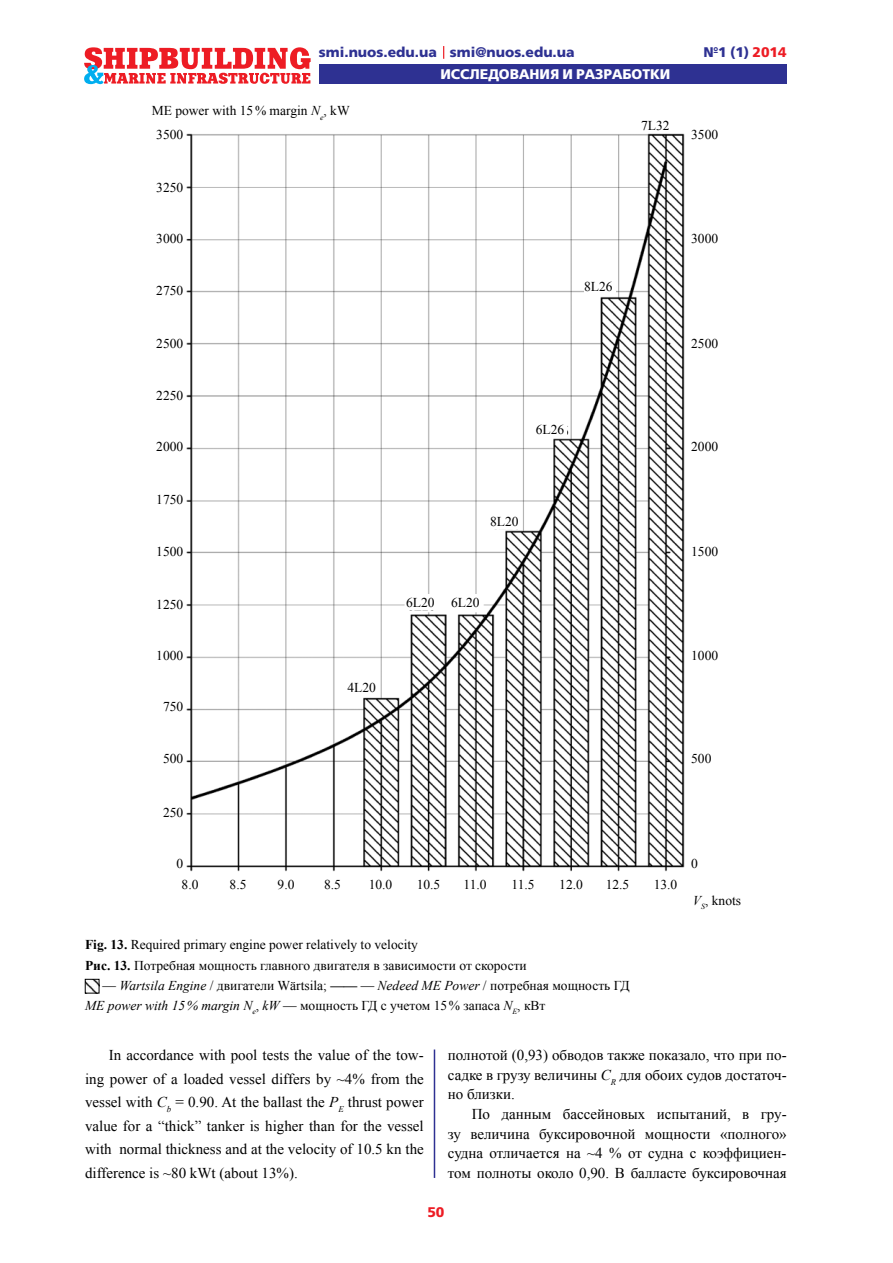
<style>
.page{position:relative;width:893px;height:1263px;background:#fff}
.page>*{position:absolute;margin:0;border:0;box-sizing:border-box;transform-origin:0 0}
.t1{font:15px/23.5px "Times New Roman";color:#000;text-align:justify}
.t2{font:13.95px "Free Set Bold C";color:#2e3192}
.t3{font:13.95px "Free Set Bold C";color:#fff}
.t4{font:13.95px "Free Set Bold C";color:#ed1c24}
.t5{font:13.5px/20.4px "Times New Roman";color:#000}
.s1{color:#ed1c24}
.s2{font-style:italic}
.s3{font-weight:700}
</style>
<div class="page">
<svg style="left:84px;top:47px;width:227px;height:38px"></svg>
<div style="left:319px;top:64px;width:468px;height:19px;background:#2e3192"></div>
<svg style="left:443px;top:46px;width:1px;height:13px"></svg>
<hr style="left:434px;top:1049px;width:1px;height:129px;background:#2e3192">
<img style="left:87px;top:981px;width:10px;height:10px">
<div style="left:85px;top:979px;width:14px;height:14px;border:1px solid #000"></div>
<img style="left:186px;top:133px;width:499px;height:739px">
<div style="left:348px;top:680px;width:31px;height:15px;background:#fff"></div>
<div style="left:406px;top:595px;width:31px;height:15px;background:#fff"></div>
<div style="left:451px;top:595px;width:31px;height:15px;background:#fff"></div>
<div style="left:490px;top:514px;width:31px;height:15px;background:#fff"></div>
<div style="left:536px;top:422px;width:31px;height:15px;background:#fff"></div>
<div style="left:584px;top:278px;width:31px;height:15px;background:#fff"></div>
<p class="t2" style="left:319px;top:44px;width:257px">smi.nuos.edu.ua smi@nuos.edu.ua</p>
<p class="t2" style="left:703px;top:44px;width:85px">№1 (1) <span class="s1">2014</span></p>
<p class="t3" style="left:440px;top:67px;width:231px">ИССЛЕДОВАНИЯ И РАЗРАБОТКИ</p>
<p class="t5" style="left:152px;top:100px;width:200px">ME power with 15% margin <span class="s2">N</span><sub>e</sub>, kW</p>
<p class="t5" style="left:641px;top:115px;width:30px">7L32</p>
<p class="t5" style="left:156px;top:124px;width:28px">3500</p>
<p class="t5" style="left:691px;top:124px;width:28px">3500</p>
<p class="t5" style="left:156px;top:177px;width:28px">3250</p>
<p class="t5" style="left:156px;top:228px;width:28px">3000</p>
<p class="t5" style="left:691px;top:228px;width:28px">3000</p>
<p class="t5" style="left:156px;top:280px;width:28px">2750</p>
<p class="t5" style="left:584px;top:276px;width:30px">8L26</p>
<p class="t5" style="left:156px;top:333px;width:28px">2500</p>
<p class="t5" style="left:691px;top:333px;width:28px">2500</p>
<p class="t5" style="left:156px;top:385px;width:28px">2250</p>
<p class="t5" style="left:536px;top:419px;width:30px">6L26</p>
<p class="t5" style="left:156px;top:436px;width:28px">2000</p>
<p class="t5" style="left:691px;top:436px;width:28px">2000</p>
<p class="t5" style="left:156px;top:489px;width:28px">1750</p>
<p class="t5" style="left:490px;top:511px;width:30px">8L20</p>
<p class="t5" style="left:156px;top:541px;width:28px">1500</p>
<p class="t5" style="left:691px;top:541px;width:28px">1500</p>
<p class="t5" style="left:156px;top:594px;width:28px">1250</p>
<p class="t5" style="left:406px;top:592px;width:75px">6L20 6L20</p>
<p class="t5" style="left:156px;top:645px;width:28px">1000</p>
<p class="t5" style="left:691px;top:645px;width:28px">1000</p>
<p class="t5" style="left:163px;top:696px;width:22px">750</p>
<p class="t5" style="left:348px;top:677px;width:30px">4L20</p>
<p class="t5" style="left:163px;top:748px;width:22px">500</p>
<p class="t5" style="left:691px;top:748px;width:22px">500</p>
<p class="t5" style="left:163px;top:802px;width:22px">250</p>
<p class="t5" style="left:177px;top:853px;width:8px">0</p>
<p class="t5" style="left:182px;top:874px;width:18px">8.0</p>
<p class="t5" style="left:230px;top:874px;width:18px">8.5</p>
<p class="t5" style="left:278px;top:874px;width:18px">9.0</p>
<p class="t5" style="left:324px;top:874px;width:18px">8.5</p>
<p class="t5" style="left:369px;top:874px;width:25px">10.0</p>
<p class="t5" style="left:417px;top:874px;width:25px">10.5</p>
<p class="t5" style="left:463px;top:874px;width:25px">11.0</p>
<p class="t5" style="left:511px;top:874px;width:25px">11.5</p>
<p class="t5" style="left:559px;top:874px;width:25px">12.0</p>
<p class="t5" style="left:606px;top:874px;width:25px">12.5</p>
<p class="t5" style="left:654px;top:874px;width:25px">13.0</p>
<p class="t5" style="left:85px;top:934px;width:443px"><span class="s3">Fig. 13.</span> Required primary engine power relatively to velocity<br><span class="s3">Рис. 13.</span> Потребная мощность главного двигателя в зависимости от скорости</p>
<p class="t5" style="left:85px;top:976px;width:546px;line-height:19.5px;text-indent:18px">— <span class="s2">Wartsila Engine</span> / двигатели Wärtsila; <span class="s3">——</span> — <span class="s2">Nedeed ME Power</span> / потребная мощность ГД<br><span class="s2">ME power with 15% margin N</span><sub>e</sub>, <span class="s2">kW</span> — мощность ГД с учетом 15% запаса <span class="s2">N</span><sub>E</sub>, кВт</p>
<p class="t5" style="left:691px;top:853px;width:8px">0</p>
<p class="t5" style="left:693px;top:890px;width:50px"><span class="s2">V</span><sub>S</sub>, knots</p>
<p class="t1" style="left:85px;top:1043px;width:340px;text-indent:24px">In accordance with pool tests the value of the tow&shy;ing power of a loaded vessel differs by ~4% from the vessel with <span class="s2">C</span><sub>b</sub> = 0.90. At the ballast the <span class="s2">Р</span><sub>Е</sub> thrust power value for a “thick” tanker is higher than for the vessel with normal thickness and at the velocity of 10.5 kn the difference is ~80 kWt (about 13%).</p>
<p class="t1" style="left:448px;top:1045px;width:340px;line-height:19.6px">полнотой (0,93) обводов также показало, что при по&shy;садке в грузу величины <span class="s2">C</span><sub>R</sub> для обоих судов достаточ&shy;но близки.</p>
<p class="t1" style="left:448px;top:1104px;width:340px;line-height:19.6px;text-indent:24px">По данным бассейновых испытаний, в гру&shy;зу величина буксировочной мощности «полного» судна отличается на ~4 % от судна с коэффициен&shy;том полноты около 0,90. В балласте буксировочная</p>
<p class="t4" style="left:427px;top:1204px;width:19px">50</p>
</div>
